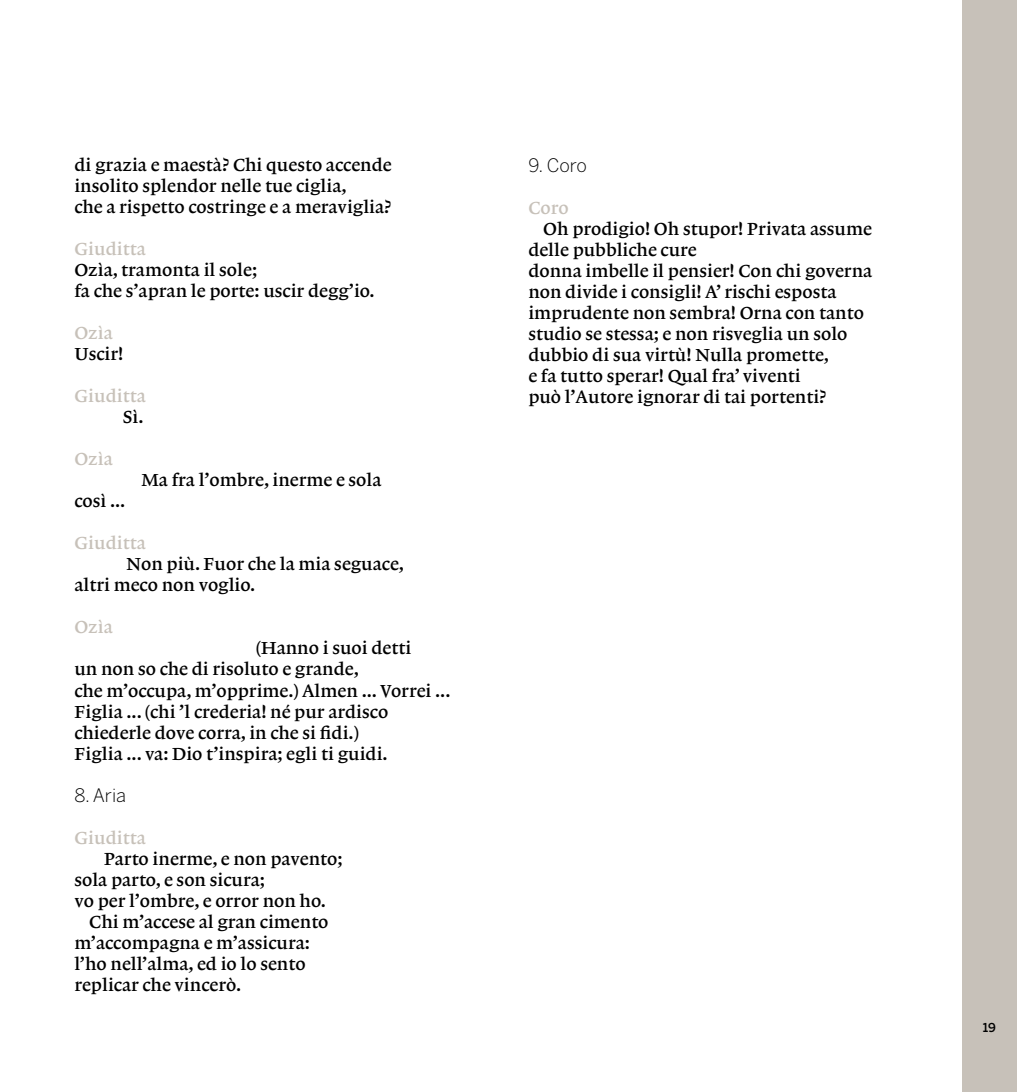
<style>
.page{position:relative;width:1017px;height:1092px;background:#fff}
.page>*{position:absolute;margin:0;border:0;box-sizing:border-box;transform-origin:0 0}
.t1{font:18.38px/21px "Lexicon No 1 Roman B";color:#000}
.t2{font:18.38px "Lexicon No 1 Roman B";color:#c7c1b9}
.t3{font:300 18.38px "Benton Sans";color:#000}
.t4{font:500 12.25px "Benton Sans";color:#000}
</style>
<div class="page">
<div style="left:963px;top:0;width:54px;height:1091px;background:#c7c1b9"></div>
<p class="t1" style="left:74px;top:154px;width:319px">di grazia e maestà? Chi questo accende insolito splendor nelle tue ciglia,<br>che a rispetto costringe e a meraviglia?</p>
<p class="t2" style="left:74px;top:239px;width:73px">Giuditta</p>
<p class="t1" style="left:74px;top:259px;width:302px">Ozìa, tramonta il sole;<br>fa che s’apran le porte: uscir degg’io.</p>
<p class="t2" style="left:74px;top:323px;width:40px">Ozìa</p>
<p class="t1" style="left:74px;top:343px;width:50px">Uscir!</p>
<p class="t2" style="left:74px;top:386px;width:73px">Giuditta</p>
<p class="t1" style="left:123px;top:407px;width:22px">Sì.</p>
<p class="t2" style="left:74px;top:449px;width:40px">Ozìa</p>
<p class="t1" style="left:141px;top:470px;width:242px">Ma fra l’ombre, inerme e sola</p>
<p class="t1" style="left:74px;top:491px;width:53px">così ...</p>
<p class="t2" style="left:74px;top:533px;width:73px">Giuditta</p>
<p class="t1" style="left:74px;top:554px;width:331px;text-indent:52px">Non più. Fuor che la mia seguace, altri meco non voglio.</p>
<p class="t2" style="left:74px;top:617px;width:40px">Ozìa</p>
<p class="t1" style="left:74px;top:638px;width:378px;text-indent:182px">(Hanno i suoi detti<br>un non so che di risoluto e grande,<br>che m’occupa, m’opprime.) Almen ... Vorrei ...<br>Figlia ... (chi ’l crederia! né pur ardisco chiederle dove corra, in che si fidi.)<br>Figlia ... va: Dio t’inspira; egli ti guidi.</p>
<p class="t3" style="left:74px;top:784px;width:53px">8. Aria</p>
<p class="t2" style="left:74px;top:827px;width:73px">Giuditta</p>
<p class="t1" style="left:104px;top:848px;width:240px">Parto inerme, e non pavento;</p>
<p class="t1" style="left:74px;top:869px;width:192px">sola parto, e son sicura;</p>
<p class="t1" style="left:74px;top:890px;width:253px">vo per l’ombre, e orror non ho.</p>
<p class="t1" style="left:89px;top:911px;width:241px">Chi m’accese al gran cimento</p>
<p class="t1" style="left:74px;top:932px;width:237px">m’accompagna e m’assicura:</p>
<p class="t1" style="left:74px;top:953px;width:233px">l’ho nell’alma, ed io lo sento</p>
<p class="t1" style="left:74px;top:974px;width:168px">replicar che vincerò.</p>
<p class="t3" style="left:528px;top:155px;width:60px">9. Coro</p>
<p class="t2" style="left:528px;top:198px;width:42px">Coro</p>
<p class="t1" style="left:528px;top:219px;width:345px;text-indent:15px">Oh prodigio! Oh stupor! Privata assume delle pubbliche cure<br>donna imbelle il pensier! Con chi governa non divide i consigli! A’ rischi esposta imprudente non sembra! Orna con tanto studio se stessa; e non risveglia un solo dubbio di sua virtù! Nulla promette,<br>e fa tutto sperar! Qual fra’ viventi<br>può l’Autore ignorar di tai portenti?</p>
<p class="t4" style="left:983px;top:1020px;width:15px">19</p>
</div>
